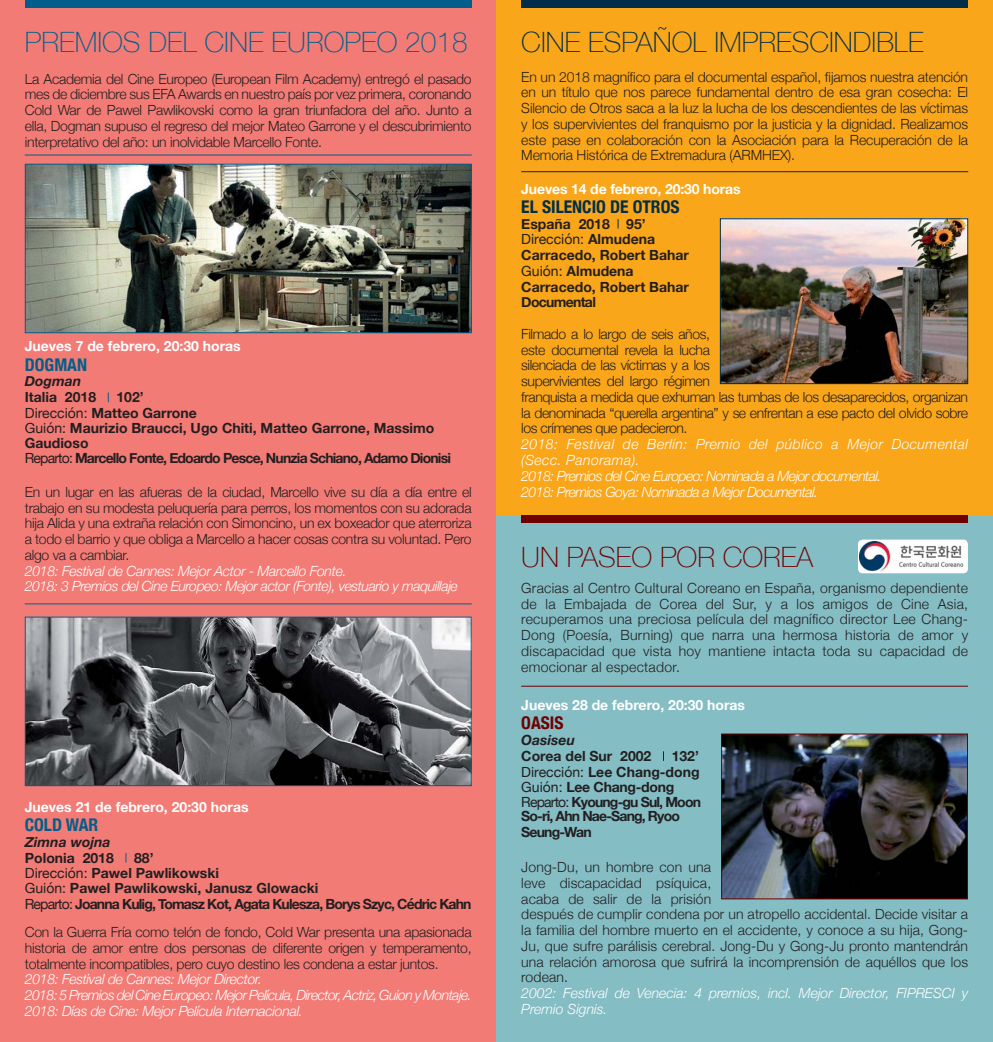
<style>
.page{position:relative;width:993px;height:1042px;background:#fff}
.page>*{position:absolute;margin:0;border:0;box-sizing:border-box;transform-origin:0 0}
.t1{font:100 28px "Helvetica Neue";color:#005f8a}
.t2{font:100 28px "Helvetica Neue";color:#002e4a}
.t3{font:100 28px "Helvetica Neue";color:#6f0000}
.t4{font:700 condensed 17.5px "Helvetica Neue";color:#002e4a}
.t5{font:700 condensed 17.5px "Helvetica Neue";color:#005f8a}
.t6{font:700 condensed 17.5px "Helvetica Neue";color:#6f0000}
.t7{font:300 14px/15.8px "Helvetica Neue";letter-spacing:-.02em;color:#231f20;text-align:justify}
.t8{font:300 14px/15.8px "Helvetica Neue";letter-spacing:.01em;color:#231f20}
.t9{font:700 14px/15.8px "Helvetica Neue";color:#231f20}
.t10{font:italic 300 14px/15.8px "Helvetica Neue";letter-spacing:-.02em;color:#fff}
.t11{font:italic 300 14px/15.8px "Helvetica Neue";letter-spacing:-.04em;color:#fff}
.t12{font:700 14px/15.4px "Helvetica Neue";letter-spacing:-.03em;color:#231f20}
.t13{font:700 14px "Helvetica Neue";color:#fff}
.t14{font:700 14px/15.2px "Helvetica Neue";letter-spacing:-.06em;color:#231f20}
.t15{font:italic 300 14px/15.8px "Helvetica Neue";color:#fff}
.t16{font:italic 700 14px "Helvetica Neue";color:#231f20}
.s1{font-weight:400}
</style>
<div class="page">
<div style="left:0;top:0;width:496px;height:1042px;background:#f37b76"></div>
<div style="left:496px;top:0;width:496px;height:1042px;background:#faa61a"></div>
<div style="left:496px;top:515px;width:496px;height:527px;background:#85bdc4"></div>
<div style="left:521px;top:515px;width:446px;height:8px;background:#6f0000"></div>
<img style="left:27px;top:619px;width:442px;height:165px">
<div style="left:25px;top:617px;width:446px;height:169px;border:1px solid #005f8a"></div>
<hr style="left:25px;top:155px;width:446px;height:1px;background:#005f8a">
<img style="left:27px;top:166px;width:442px;height:165px">
<div style="left:25px;top:164px;width:446px;height:169px;border:1px solid #005f8a"></div>
<hr style="left:25px;top:603px;width:446px;height:1px;background:#005f8a">
<hr style="left:521px;top:171px;width:446px;height:1px;background:#002e4a">
<img style="left:721px;top:220px;width:244px;height:162px">
<div style="left:719px;top:218px;width:248px;height:166px;border:1px solid #002e4a"></div>
<img style="left:723px;top:735px;width:242px;height:162px">
<div style="left:721px;top:733px;width:246px;height:166px;border:1px solid #6f0000"></div>
<hr style="left:521px;top:686px;width:446px;height:1px;background:#6f0000">
<div style="left:857px;top:539px;width:110px;height:34px;background:#fff;border-radius:5px"></div>
<img style="left:859px;top:541px;width:105px;height:30px">
<div style="left:25px;top:0;width:446px;height:7px;background:#005f8a"></div>
<div style="left:521px;top:0;width:446px;height:7px;background:#002e4a"></div>
<h1 class="t1" style="left:25px;top:25px;width:444px">PREMIOS DEL CINE EUROPEO 2018</h1>
<p class="t7" style="left:25px;top:70px;width:448px">La Academia del Cine Europeo (European Film Academy) entregó el pasado mes de diciembre sus EFA Awards en nuestro país por vez primera, coronando Cold War de Pawel Pawlikovski como la gran triunfadora del año. Junto a ella, Dogman supuso el regreso del mejor Mateo Garrone y el descubrimiento interpretativo del año: un inolvidable Marcello Fonte.</p>
<p class="t13" style="left:25px;top:338px;width:217px">Jueves 7 de febrero, 20:30 horas</p>
<p class="t5" style="left:25px;top:354px;width:64px">DOGMAN</p>
<p class="t16" style="left:25px;top:373px;width:58px">Dogman</p>
<p class="t9" style="left:25px;top:389px;width:73px">Italia 2018</p>
<p class="t9" style="left:25px;top:389px;width:427px;text-indent:92px">102’<br><span class="s1">Dirección:</span> Matteo Garrone<br><span class="s1">Guión:</span> Maurizio Braucci, Ugo Chiti, Matteo Garrone, Massimo Gaudioso<br><span class="s1">Reparto:</span> Marcello Fonte, Edoardo Pesce, Nunzia Schiano, Adamo Dionisi</p>
<p class="t7" style="left:25px;top:483px;width:448px">En un lugar en las afueras de la ciudad, Marcello vive su día a día entre el trabajo en su modesta peluquería para perros, los momentos con su adorada hija Alida y una extraña relación con Simoncino, un ex boxeador que aterroriza a todo el barrio y que obliga a Marcello a hacer cosas contra su voluntad. Pero algo va a cambiar.</p>
<p class="t10" style="left:25px;top:562px;width:434px">2018: Festival de Cannes: Mejor Actor - Marcello Fonte.<br>2018: 3 Premios del Cine Europeo: Mejor actor (Fonte), vestuario y maquillaje</p>
<p class="t13" style="left:25px;top:798px;width:225px">Jueves 21 de febrero, 20:30 horas</p>
<p class="t5" style="left:25px;top:814px;width:75px">COLD WAR</p>
<p class="t16" style="left:25px;top:833px;width:87px">Zimna wojna</p>
<p class="t9" style="left:25px;top:849px;width:90px">Polonia 2018</p>
<p class="t12" style="left:25px;top:849px;width:448px;text-indent:109px">88’<br><span class="s1">Dirección:</span> Pawel Pawlikowski<br><span class="s1">Guión:</span> Pawel Pawlikowski, Janusz Glowacki<br><span class="s1">Reparto:</span> Joanna Kulig, Tomasz Kot, Agata Kulesza, Borys Szyc, Cédric Kahn</p>
<p class="t7" style="left:25px;top:924px;width:448px">Con la Guerra Fría como telón de fondo, Cold War presenta una apasionada historia de amor entre dos personas de diferente origen y temperamento, totalmente incompatibles, pero cuyo destino les condena a estar juntos.</p>
<p class="t10" style="left:25px;top:971px;width:448px">2018: Festival de Cannes: Mejor Director.<br>2018: 5 Premios del Cine Europeo: Mejor Película, Director, Actriz, Guion y Montaje.<br>2018: Días de Cine: Mejor Película Internacional.</p>
<h1 class="t2" style="left:521px;top:25px;width:404px">CINE ESPAÑOL IMPRESCINDIBLE</h1>
<p class="t7" style="left:521px;top:68px;width:448px">En un 2018 magnífico para el documental español, fijamos nuestra atención en un título que nos parece fundamental dentro de esa gran cosecha: El Silencio de Otros saca a la luz la lucha de los descendientes de las víctimas y los supervivientes del franquismo por la justicia y la dignidad. Realizamos este pase en colaboración con la Asociación para la Recuperación de la Memoria Histórica de Extremadura (ARMHEX).</p>
<p class="t13" style="left:521px;top:180px;width:221px">Jueves 14 de febrero, 20:30 horas</p>
<p class="t4" style="left:521px;top:196px;width:160px">EL SILENCIO DE OTROS</p>
<p class="t9" style="left:521px;top:215px;width:169px">España 2018 95’<br><span class="s1">Dirección:</span> Almudena<br>Carracedo, Robert Bahar<br><span class="s1">Guión:</span> Almudena<br>Carracedo, Robert Bahar<br>Documental</p>
<p class="t7" style="left:521px;top:326px;width:448px;text-align:left">Filmado a lo largo de seis años,<br>este documental revela la lucha<br>silenciada de las víctimas y a los<br>supervivientes del largo régimen<br>franquista a medida que exhuman las tumbas de los desaparecidos, organizan la denominada “querella argentina” y se enfrentan a ese pacto del olvido sobre los crímenes que padecieron.</p>
<p class="t11" style="left:521px;top:436px;width:448px">2018: Festival de Berlín: Premio del público a Mejor Documental (Secc. Panorama).<br>2018: Premios del Cine Europeo: Nominada a Mejor documental.<br>2018: Premios Goya: Nominada a Mejor Documental.</p>
<h1 class="t3" style="left:521px;top:539px;width:293px">UN PASEO POR COREA</h1>
<p class="t7" style="left:521px;top:580px;width:448px">Gracias al Centro Cultural Coreano en España, organismo dependiente de la Embajada de Corea del Sur, y a los amigos de Cine Asia, recuperamos una preciosa película del magnífico director Lee Chang-Dong (Poesía, Burning) que narra una hermosa historia de amor y discapacidad que vista hoy mantiene intacta toda su capacidad de emocionar al espectador.</p>
<p class="t13" style="left:521px;top:696px;width:225px">Jueves 28 de febrero, 20:30 horas</p>
<p class="t6" style="left:521px;top:712px;width:44px">OASIS</p>
<p class="t16" style="left:521px;top:731px;width:55px">Oasiseu</p>
<p class="t9" style="left:521px;top:748px;width:131px">Corea del Sur 2002</p>
<p class="t14" style="left:521px;top:748px;width:181px;text-indent:150px">132’<br><span class="s1">Dirección:</span> Lee Chang-dong<br><span class="s1">Guión:</span> Lee Chang-dong<br><span class="s1">Reparto:</span> Kyoung-gu Sul, Moon<br>So-ri, Ahn Nae-Sang, Ryoo<br>Seung-Wan</p>
<p class="t8" style="left:521px;top:859px;width:448px">Jong-Du, un hombre con una<br>leve discapacidad psíquica,<br>acaba de salir de la prisión<br>después de cumplir condena por un atropello accidental. Decide visitar a la familia del hombre muerto en el accidente, y conoce a su hija, Gong-Ju, que sufre parálisis cerebral. Jong-Du y Gong-Ju pronto mantendrán una relación amorosa que sufrirá la incomprensión de aquéllos que los rodean.</p>
<p class="t15" style="left:521px;top:985px;width:448px">2002: Festival de Venecia: 4 premios, incl. Mejor Director, FIPRESCI y<br>Premio Signis.</p>
</div>
